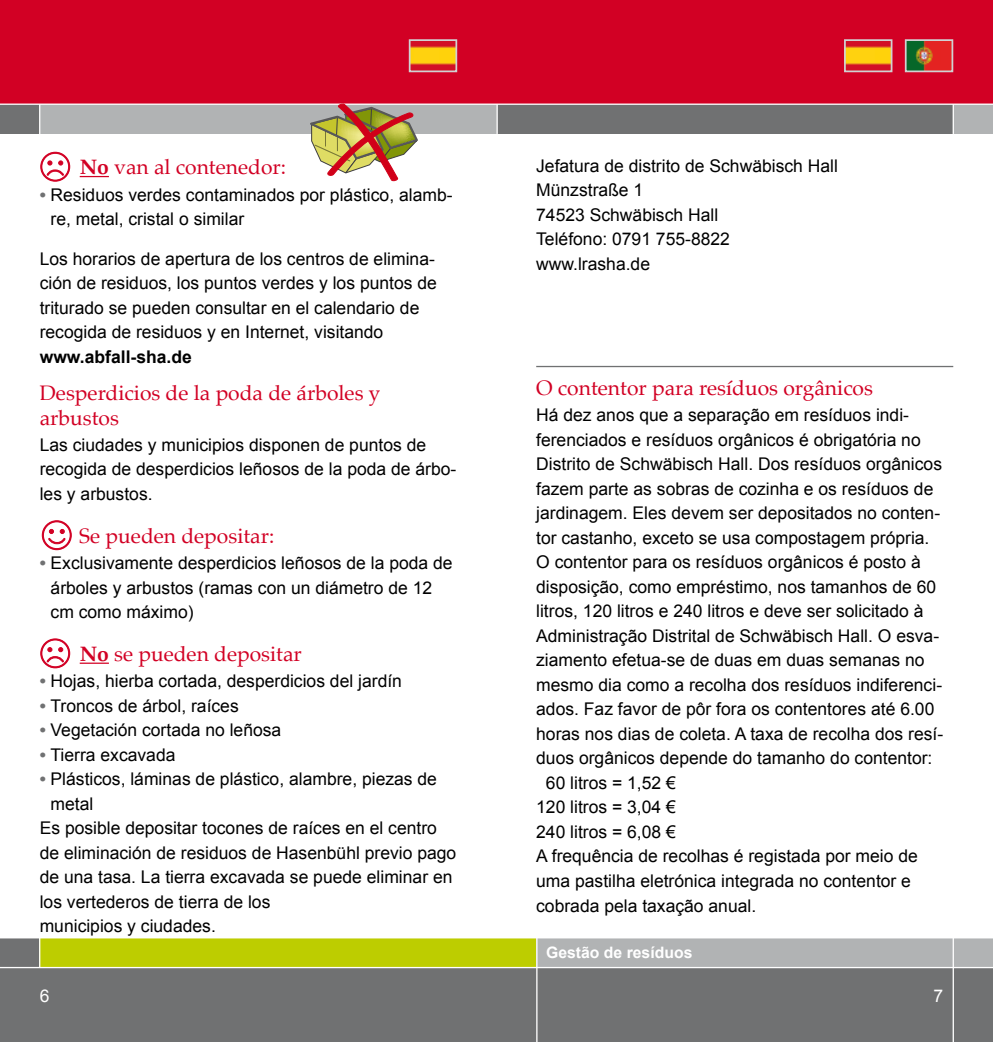
<style>
.page{position:relative;width:993px;height:1042px;background:#fff}
.page>*{position:absolute;margin:0;border:0;box-sizing:border-box;transform-origin:0 0}
.t1{font:21px/24.5px "Palatino";color:#d20024}
.t2{font:17.5px/24.5px "Arial";color:#000}
.t3{font:700 17.5px "Arial";color:#000}
.t4{font:17.5px "Arial";color:#fff}
.t5{font:700 15.75px "Arial";color:#fff}
.s1{font-weight:700}
.s2{font-weight:700;color:#707172}
</style>
<div class="page">
<div style="left:0;top:0;width:992px;height:104px;background:#d20024"></div>
<div style="left:0;top:967px;width:992px;height:75px;background:#707172"></div>
<div style="left:0;top:938px;width:992px;height:29px;background:#b1b3b4"></div>
<div style="left:0;top:938px;width:40px;height:29px;background:#707172"></div>
<div style="left:0;top:104px;width:992px;height:30px;background:#707172"></div>
<div style="left:952px;top:104px;width:40px;height:30px;background:#b1b3b4"></div>
<hr style="left:952px;top:104px;width:1px;height:30px;background:#fff">
<div style="left:40px;top:104px;width:456px;height:30px;background:#b1b3b4"></div>
<div style="left:40px;top:938px;width:496px;height:29px;background:#bdcd00"></div>
<hr style="left:0;top:967px;width:992px;height:1px;background:#fff">
<hr style="left:0;top:104px;width:992px;height:1px;background:#fff">
<hr style="left:952px;top:814px;width:1px;height:228px;background:#fff">
<hr style="left:39px;top:104px;width:1px;height:863px;background:#fff">
<hr style="left:536px;top:938px;width:1px;height:104px;background:#fff">
<hr style="left:496px;top:104px;width:1px;height:30px;background:#fff">
<svg style="left:80px;top:176px;width:29px;height:1px"></svg>
<hr style="left:80px;top:662px;width:29px;height:2px;background:#d20024">
<svg style="left:40px;top:152px;width:30px;height:30px"></svg>
<svg style="left:42px;top:520px;width:30px;height:30px"></svg>
<svg style="left:40px;top:638px;width:30px;height:30px"></svg>
<img style="left:411px;top:42px;width:43px;height:27px">
<div style="left:408px;top:39px;width:49px;height:33px;border:2px solid #d0d1d2"></div>
<img style="left:846px;top:42px;width:43px;height:27px">
<div style="left:843px;top:39px;width:49px;height:33px;border:2px solid #d0d1d2"></div>
<svg style="left:309px;top:103px;width:109px;height:79px"></svg>
<img style="left:907px;top:42px;width:42px;height:27px">
<div style="left:904px;top:39px;width:48px;height:33px;border:2px solid #d0d1d2"></div>
<hr style="left:536px;top:366px;width:416px;height:1px;background:#707172">
<p class="t1" style="left:80px;top:155px;width:208px"><span class="s1">No</span> van al contenedor:</p>
<p class="t2" style="left:51px;top:182px;width:403px;text-indent:-11px"><span class="s2">•</span> Residuos verdes contaminados por plástico, alamb&shy;re, metal, cristal o similar</p>
<p class="t2" style="left:40px;top:246px;width:398px">Los horarios de apertura de los centros de elimina&shy;ción de residuos, los puntos verdes y los puntos de triturado se pueden consultar en el calendario de recogida de residuos y en Internet, visitando</p>
<p class="t3" style="left:40px;top:345px;width:154px">www.abfall-sha.de</p>
<p class="t1" style="left:40px;top:381px;width:342px">Desperdicios de la poda de árboles y arbustos</p>
<p class="t2" style="left:40px;top:433px;width:418px">Las ciudades y municipios disponen de puntos de recogida de desperdicios leñosos de la poda de árbo&shy;les y arbustos.</p>
<p class="t1" style="left:79px;top:523px;width:196px">Se pueden depositar:</p>
<p class="t2" style="left:51px;top:551px;width:403px;text-indent:-11px"><span class="s2">•</span> Exclusivamente desperdicios leñosos de la poda de árboles y arbustos (ramas con un diámetro de 12 cm como máximo)</p>
<p class="t1" style="left:80px;top:641px;width:223px"><span class="s1">No</span> se pueden depositar</p>
<p class="t2" style="left:40px;top:669px;width:363px"><span class="s2">•</span> Hojas, hierba cortada, desperdicios del jardín</p>
<p class="t2" style="left:40px;top:693px;width:200px"><span class="s2">•</span> Troncos de árbol, raíces</p>
<p class="t2" style="left:40px;top:718px;width:243px"><span class="s2">•</span> Vegetación cortada no leñosa</p>
<p class="t2" style="left:40px;top:742px;width:137px"><span class="s2">•</span> Tierra excavada</p>
<p class="t2" style="left:40px;top:767px;width:398px"><span class="s2">•</span> Plásticos, láminas de plástico, alambre, piezas de</p>
<p class="t2" style="left:51px;top:791px;width:44px">metal</p>
<p class="t2" style="left:40px;top:816px;width:398px">Es posible depositar tocones de raíces en el centro</p>
<p class="t2" style="left:40px;top:840px;width:418px">de eliminación de residuos de Hasenbühl previo pago</p>
<p class="t2" style="left:40px;top:865px;width:414px">de una tasa. La tierra excavada se puede eliminar en</p>
<p class="t2" style="left:40px;top:889px;width:232px">los vertederos de tierra de los</p>
<p class="t2" style="left:40px;top:914px;width:178px">municipios y ciudades.</p>
<p class="t2" style="left:536px;top:153px;width:303px">Jefatura de distrito de Schwäbisch Hall<br>Münzstraße 1<br>74523 Schwäbisch Hall<br>Teléfono: 0791 755-8822 www.lrasha.de</p>
<p class="t1" style="left:536px;top:376px;width:338px">O contentor para resíduos orgânicos</p>
<p class="t2" style="left:536px;top:403px;width:374px">Há dez anos que a separação em resíduos indi-</p>
<p class="t2" style="left:536px;top:428px;width:386px">ferenciados e resíduos orgânicos é obrigatória no</p>
<p class="t2" style="left:536px;top:452px;width:407px">Distrito de Schwäbisch Hall. Dos resíduos orgânicos</p>
<p class="t2" style="left:536px;top:477px;width:398px">fazem parte as sobras de cozinha e os resíduos de</p>
<p class="t2" style="left:536px;top:501px;width:405px">jardinagem. Eles devem ser depositados no conten-</p>
<p class="t2" style="left:536px;top:526px;width:394px">tor castanho, exceto se usa compostagem própria.</p>
<p class="t2" style="left:536px;top:550px;width:386px">O contentor para os resíduos orgânicos é posto à</p>
<p class="t2" style="left:536px;top:575px;width:401px">disposição, como empréstimo, nos tamanhos de 60</p>
<p class="t2" style="left:536px;top:599px;width:389px">litros, 120 litros e 240 litros e deve ser solicitado à</p>
<p class="t2" style="left:536px;top:624px;width:404px">Administração Distrital de Schwäbisch Hall. O esva-</p>
<p class="t2" style="left:536px;top:648px;width:390px">ziamento efetua-se de duas em duas semanas no</p>
<p class="t2" style="left:536px;top:673px;width:407px">mesmo dia como a recolha dos resíduos indiferenci-</p>
<p class="t2" style="left:536px;top:697px;width:399px">ados. Faz favor de pôr fora os contentores até 6.00</p>
<p class="t2" style="left:536px;top:722px;width:408px">horas nos dias de coleta. A taxa de recolha dos resí-</p>
<p class="t2" style="left:536px;top:746px;width:397px">duos orgânicos depende do tamanho do contentor:</p>
<p class="t2" style="left:545px;top:771px;width:131px">60 litros = 1,52 €</p>
<p class="t2" style="left:536px;top:795px;width:141px">120 litros = 3,04 €</p>
<p class="t2" style="left:536px;top:820px;width:141px">240 litros = 6,08 €</p>
<p class="t2" style="left:536px;top:844px;width:383px">A frequência de recolhas é registada por meio de</p>
<p class="t2" style="left:536px;top:869px;width:376px">uma pastilha eletrónica integrada no contentor e</p>
<p class="t2" style="left:536px;top:893px;width:221px">cobrada pela taxação anual.</p>
<p class="t5" style="left:546px;top:942px;width:148px">Gestão de resíduos</p>
<p class="t4" style="left:40px;top:984px;width:11px">6</p>
<p class="t4" style="left:933px;top:984px;width:11px">7</p>
</div>
